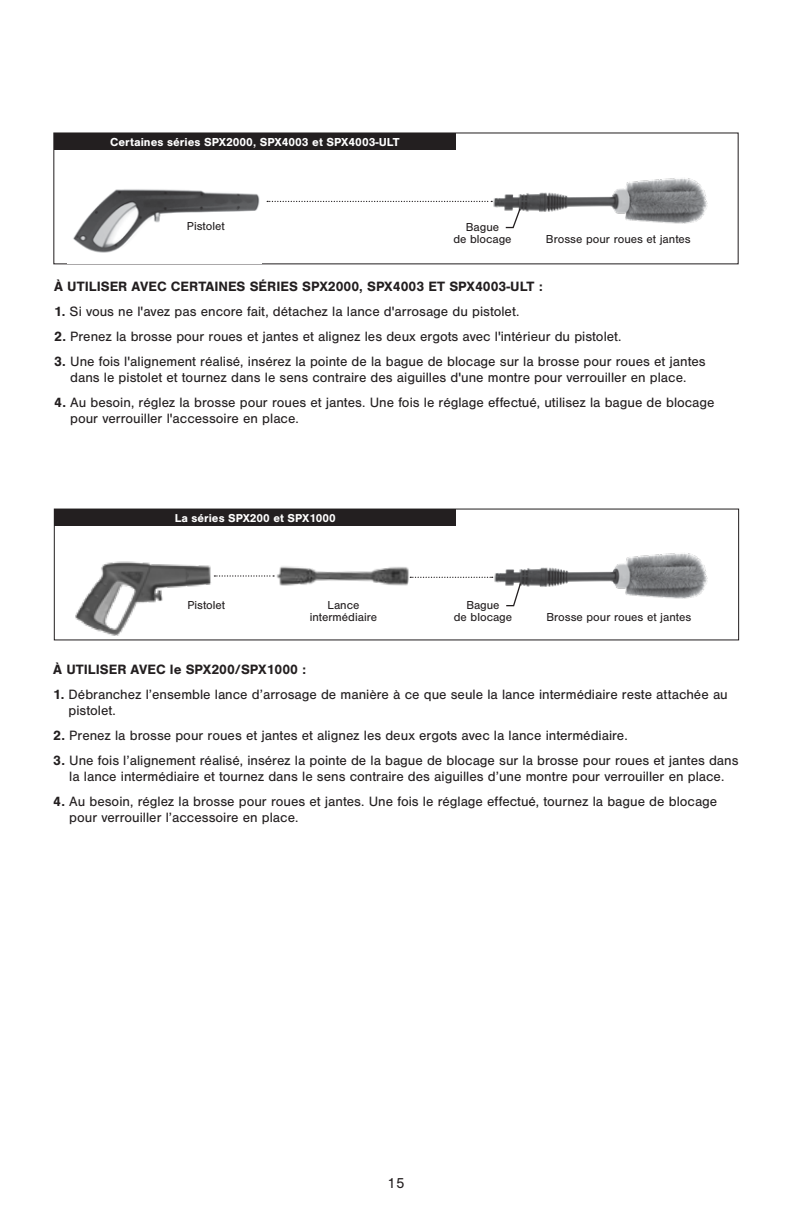
<style>
.page{position:relative;width:792px;height:1224px;background:#fff}
.page>*{position:absolute;margin:0;border:0;box-sizing:border-box;transform-origin:0 0}
.t1{font:15px "Nimbus San";color:#231f20}
.t2{font:14px/16px "Nimbus San";color:#231f20}
.t3{font:700 14px "Nimbus San";color:#231f20}
.t4{font:12px/12px "Nimbus San";color:#231f20;text-align:center}
.t5{font:700 12px "Nimbus San";color:#fff}
.t6{font:700 11.8px "Nimbus San";color:#fff}
.s1{font-weight:700}
</style>
<div class="page">
<img style="left:73px;top:189px;width:187px;height:64px">
<div style="left:54px;top:133px;width:401px;height:17px;background:#231f20"></div>
<svg style="left:267px;top:201px;width:221px;height:1px"></svg>
<img style="left:488px;top:178px;width:220px;height:46px">
<svg style="left:504px;top:207px;width:18px;height:22px"></svg>
<div style="left:54px;top:509px;width:685px;height:131px;border:1px solid #231f20"></div>
<div style="left:55px;top:510px;width:401px;height:16px;background:#231f20"></div>
<svg style="left:410px;top:577px;width:78px;height:1px"></svg>
<svg style="left:214px;top:575px;width:60px;height:2px"></svg>
<img style="left:488px;top:553px;width:220px;height:46px">
<svg style="left:505px;top:582px;width:17px;height:25px"></svg>
<img style="left:73px;top:561px;width:141px;height:80px">
<img style="left:276px;top:566px;width:134px;height:20px">
<p class="t5" style="left:110px;top:135px;width:291px">Certaines séries SPX2000, SPX4003 et SPX4003-ULT</p>
<p class="t4" style="left:187px;top:221px;width:39px">Pistolet</p>
<p class="t4" style="left:453px;top:221px;width:60px">Bague<br>de blocage</p>
<p class="t4" style="left:546px;top:233px;width:146px">Brosse pour roues et jantes</p>
<p class="t3" style="left:54px;top:278px;width:490px">À UTILISER AVEC CERTAINES SÉRIES SPX2000, SPX4003 ET SPX4003-ULT :</p>
<p class="t2" style="left:54px;top:303px;width:467px"><span class="s1">1.</span> Si vous ne l'avez pas encore fait, détachez la lance d'arrosage du pistolet.</p>
<p class="t2" style="left:54px;top:328px;width:569px"><span class="s1">2.</span> Prenez la brosse pour roues et jantes et alignez les deux ergots avec l'intérieur du pistolet.</p>
<p class="t2" style="left:54px;top:353px;width:653px;text-align:center"><span class="s1">3.</span> Une fois l'alignement réalisé, insérez la pointe de la bague de blocage sur la brosse pour roues et jantes dans le pistolet et tournez dans le sens contraire des aiguilles d'une montre pour verrouiller en place.</p>
<p class="t2" style="left:70px;top:394px;width:646px;text-indent:-16px"><span class="s1">4.</span> Au besoin, réglez la brosse pour roues et jantes. Une fois le réglage effectué, utilisez la bague de blocage pour verrouiller l'accessoire en place.</p>
<p class="t6" style="left:175px;top:511px;width:163px">La séries SPX200 et SPX1000</p>
<p class="t4" style="left:187px;top:599px;width:39px">Pistolet</p>
<p class="t4" style="left:310px;top:599px;width:69px">Lance intermédiaire</p>
<p class="t4" style="left:454px;top:599px;width:60px">Bague<br>de blocage</p>
<p class="t4" style="left:546px;top:611px;width:146px">Brosse pour roues et jantes</p>
<p class="t3" style="left:53px;top:661px;width:254px">À UTILISER AVEC le SPX200/SPX1000 :</p>
<p class="t2" style="left:69px;top:686px;width:661px;text-indent:-15px"><span class="s1">1.</span> Débranchez l’ensemble lance d’arrosage de manière à ce que seule la lance intermédiaire reste attachée au pistolet.</p>
<p class="t2" style="left:53px;top:727px;width:576px"><span class="s1">2.</span> Prenez la brosse pour roues et jantes et alignez les deux ergots avec la lance intermédiaire.</p>
<p class="t2" style="left:53px;top:752px;width:687px;text-align:center"><span class="s1">3.</span> Une fois l’alignement réalisé, insérez la pointe de la bague de blocage sur la brosse pour roues et jantes dans la lance intermédiaire et tournez dans le sens contraire des aiguilles d’une montre pour verrouiller en place.</p>
<p class="t2" style="left:69px;top:793px;width:650px;text-indent:-16px"><span class="s1">4.</span> Au besoin, réglez la brosse pour roues et jantes. Une fois le réglage effectué, tournez la bague de blocage pour verrouiller l’accessoire en place.</p>
<p class="t1" style="left:388px;top:1175px;width:18px">15</p>
</div>
